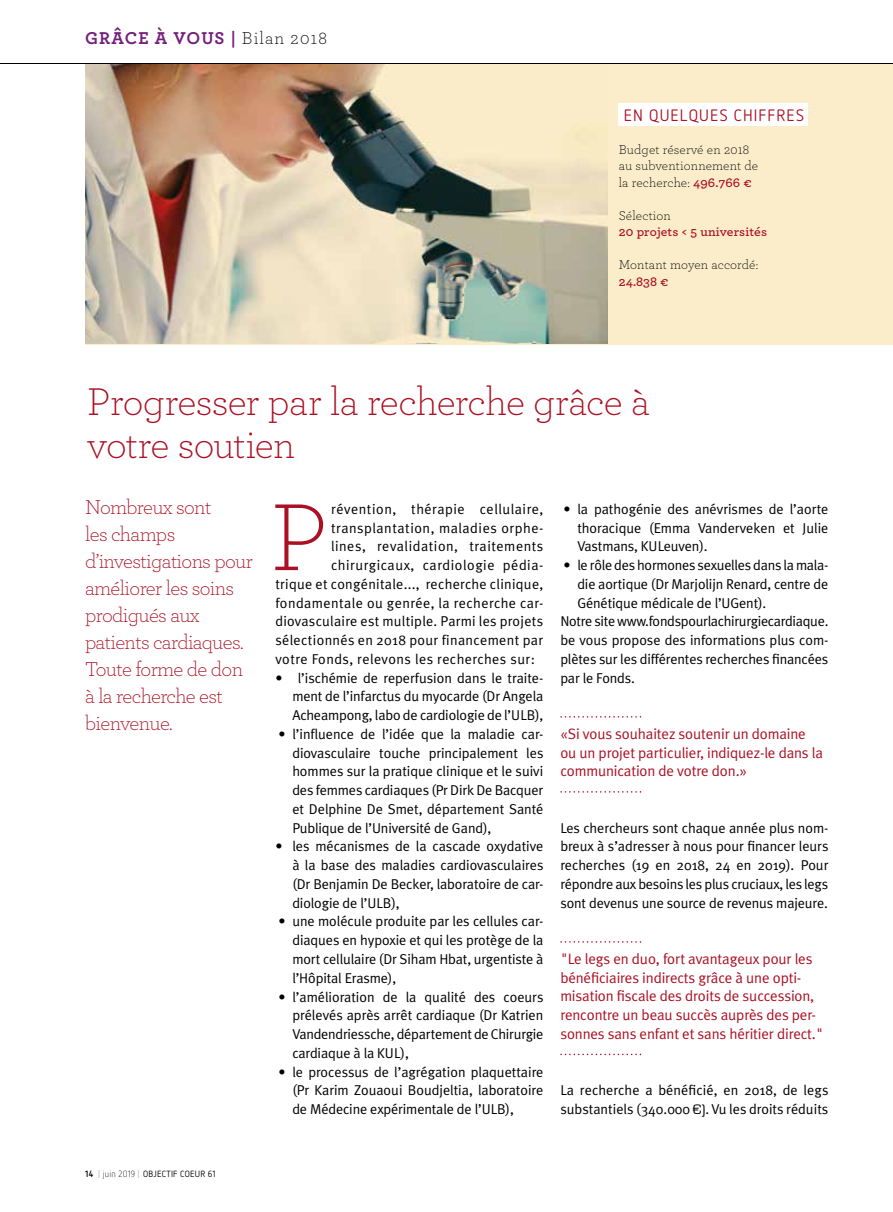
<style>
.page{position:relative;width:893px;height:1212px;background:#fff}
.page>*{position:absolute;margin:0;border:0;box-sizing:border-box;transform-origin:0 0}
.t1{font:300 99.75px "Archer";color:#aa1124}
.t2{font:300 40.5px/43.5px "Archer";letter-spacing:-.02em;color:#aa1124}
.t3{font:300 21px/27px "Archer";letter-spacing:-.03em;color:#aa1124}
.t4{font:700 18px "Archer";letter-spacing:.06em;color:#75207d}
.t5{font:16.5px "Netto OT";letter-spacing:.075em;color:#aa1124}
.t6{font:15px/18.8px "Meta Plus Normal";letter-spacing:-.01em;color:#aa1124}
.t7{font:14.25px/18.8px "Meta Plus Normal";letter-spacing:-.01em;color:#000;text-align:justify}
.t8{font:14.25px "Meta Plus Normal";letter-spacing:.035em;color:#000}
.t9{font:14.25px "Meta Plus Normal";letter-spacing:.02em;color:#000}
.t10{font:14.25px "Meta Plus Normal";letter-spacing:.03em;color:#000}
.t11{font:14.25px "Meta Plus Normal";letter-spacing:.025em;color:#000}
.t12{font:300 13.5px/16.5px "Archer";letter-spacing:.01em;color:#000}
.t13{font:600 13.5px "Archer";letter-spacing:.01em;color:#aa1124}
.t14{font:9px "Netto OT";letter-spacing:.03em;color:#000}
.s1{font-weight:300;color:#000}
.s2{font-weight:600;color:#aa1124}
.s3{font-weight:700}
.s4{font-family:"Perfograma";color:#3fa535}
.s5{font-weight:300}
.s6{font-family:"Eurostile"}
</style>
<div class="page">
<div style="left:85px;top:64px;width:808px;height:281px;background:#fbedca"></div>
<img style="left:85px;top:65px;width:522px;height:279px">
<div style="left:619px;top:104px;width:189px;height:22px;background:#fff"></div>
<svg style="left:560px;top:716px;width:81px;height:2px"></svg>
<svg style="left:560px;top:791px;width:81px;height:2px"></svg>
<svg style="left:560px;top:941px;width:81px;height:2px"></svg>
<svg style="left:560px;top:1054px;width:81px;height:1px"></svg>
<hr style="left:0;top:64px;width:893px;height:1px;background:#000">
<p class="t4" style="left:85px;top:24px;width:243px">GRÂCE À VOUS | <span class="s1">Bilan 2018</span></p>
<p class="t5" style="left:624px;top:105px;width:181px">EN QUELQUES CHIFFRES</p>
<p class="t12" style="left:619px;top:141px;width:141px">Budget réservé en 2018 au subventionnement de la recherche: <span class="s2">496.766 €</span></p>
<p class="t12" style="left:619px;top:207px;width:54px">Sélection</p>
<p class="t13" style="left:619px;top:222px;width:150px">20 projets &lt; 5 universités</p>
<p class="t12" style="left:619px;top:256px;width:141px">Montant moyen accordé:</p>
<p class="t13" style="left:619px;top:271px;width:52px">24.838 €</p>
<h2 class="t2" style="left:87px;top:378px;width:564px">Progresser par la recherche grâce à votre soutien</h2>
<h3 class="t3" style="left:85px;top:492px;width:169px">Nombreux sont<br>les champs d’investigations pour améliorer les soins prodigués aux patients cardiaques.<br>Toute forme de don à la recherche est bienvenue.</h3>
<p class="t14" style="left:85px;top:1168px;width:132px"><span class="s3">14</span> <span class="s4">|</span> <span class="s5">juin 2019</span> <span class="s4">|</span> OBJECTIF COEUR 61</p>
<h1 class="t1" style="left:271px;top:472px;width:58px">P</h1>
<p class="t8" style="left:331px;top:501px;width:214px">révention, thérapie cellulaire,</p>
<p class="t8" style="left:331px;top:519px;width:214px">transplantation, maladies orphe-</p>
<p class="t8" style="left:331px;top:538px;width:214px">lines, revalidation, traitements</p>
<p class="t8" style="left:331px;top:557px;width:214px">chirurgicaux, cardiologie pédia-</p>
<p class="t9" style="left:275px;top:576px;width:269px">trique et congénitale..., recherche clinique,</p>
<p class="t10" style="left:275px;top:594px;width:269px">fondamentale ou genrée, la recherche car-</p>
<p class="t9" style="left:275px;top:613px;width:269px">diovasculaire est multiple. Parmi les projets</p>
<p class="t11" style="left:275px;top:632px;width:269px">sélectionnés en 2018 pour financement par</p>
<p class="t10" style="left:275px;top:651px;width:261px">votre Fonds, relevons les recherches sur:</p>
<p class="t7" style="left:292px;top:668px;width:253px;text-indent:-17px">• l’ischémie de reperfusion dans le traite&shy;ment de l’infarctus du myocarde (Dr Angela Acheampong, labo de cardiologie de l’ULB),</p>
<p class="t7" style="left:292px;top:724px;width:253px;text-indent:-14px">• l’influence de l’idée que la maladie car&shy;diovasculaire touche principalement les hommes sur la pratique clinique et le suivi des femmes cardiaques (Pr Dirk De Bacquer et Delphine De Smet, département Santé Publique de l’Université de Gand),</p>
<p class="t7" style="left:292px;top:837px;width:253px;text-indent:-17px">• les mécanismes de la cascade oxydative à la base des maladies cardiovasculaires (Dr Benjamin De Becker, laboratoire de car&shy;diologie de l’ULB),</p>
<p class="t7" style="left:292px;top:912px;width:253px;text-indent:-14px">• une molécule produite par les cellules car&shy;diaques en hypoxie et qui les protège de la mort cellulaire (Dr Siham Hbat, urgentiste à l’Hôpital Erasme),</p>
<p class="t7" style="left:292px;top:987px;width:253px;text-indent:-14px">• l’amélioration de la qualité des coeurs prélevés après arrêt cardiaque (Dr Katrien Vandendriessche, département de Chirurgie cardiaque à la KUL),</p>
<p class="t7" style="left:292px;top:1062px;width:253px;text-indent:-14px">• le processus de l’agrégation plaquettaire (Pr Karim Zouaoui Boudjeltia, laboratoire de Médecine expérimentale de l’ULB),</p>
<p class="t7" style="left:577px;top:499px;width:253px;text-indent:-14px">• la pathogénie des anévrismes de l’aorte thoracique (Emma Vanderveken et Julie Vastmans, KULeuven).</p>
<p class="t7" style="left:563px;top:556px;width:266px">• le rôle des hormones sexuelles dans la mala-</p>
<p class="t7" style="left:577px;top:574px;width:252px">die aortique (Dr Marjolijn Renard, centre de</p>
<p class="t7" style="left:577px;top:593px;width:191px">Génétique médicale de l’UGent).</p>
<p class="t7" style="left:560px;top:612px;width:270px">Notre site www.fondspourlachirurgiecardiaque.</p>
<p class="t7" style="left:560px;top:631px;width:270px">be vous propose des informations plus com-</p>
<p class="t7" style="left:560px;top:649px;width:269px">plètes sur les différentes recherches financées</p>
<p class="t7" style="left:560px;top:668px;width:76px">par le Fonds.</p>
<p class="t6" style="left:560px;top:724px;width:264px">«Si vous souhaitez soutenir un domaine ou un projet particulier, indiquez-le dans la communication de votre don.»</p>
<p class="t7" style="left:560px;top:818px;width:270px">Les chercheurs sont chaque année plus nom&shy;breux à s’adresser à nous pour financer leurs recherches (19 en 2018, 24 en 2019). Pour répondre aux besoins les plus cruciaux, les legs sont devenus une source de revenus majeure.</p>
<p class="t6" style="left:560px;top:949px;width:265px">"Le legs en duo, fort avantageux pour les bénéficiaires indirects grâce à une opti&shy;misation fiscale des droits de succession, rencontre un beau succès auprès des per&shy;sonnes sans enfant et sans héritier direct."</p>
<p class="t7" style="left:560px;top:1081px;width:270px">La recherche a bénéficié, en 2018, de legs substantiels (340.000 <span class="s6">€)</span>. Vu les droits réduits</p>
</div>
